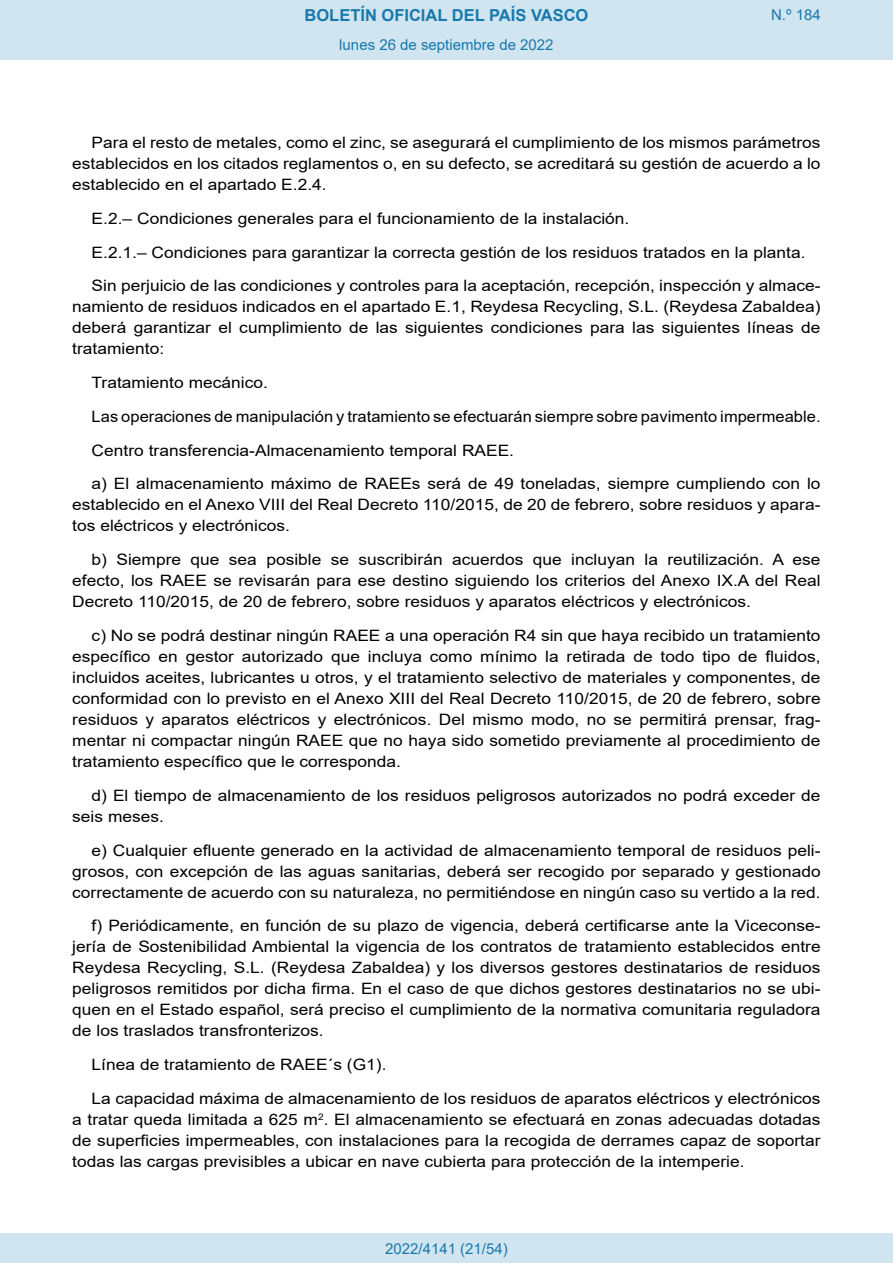
<style>
.page{position:relative;width:893px;height:1263px;background:#fff}
.page>*{position:absolute;margin:0;border:0;box-sizing:border-box;transform-origin:0 0}
.t1{font:700 16.5px "Arial";color:#1879ad}
.BOPVDetalle{font:15.6px/21px "Arial";color:#000;text-align:justify;scale:1.11 1}
.BOPVDetalle-2{font:15.6px "Arial";color:#000;scale:1.05 1}
.Paginacion_Centro{font:15px "Arial";color:#1879ad}
</style>
<div class="page">
<div style="left:0;top:0;width:893px;height:60px;background:#d0e5f0"></div>
<div style="left:0;top:1233px;width:893px;height:30px;background:#d0e5f0"></div>
<p class="t1" style="left:305px;top:3px;width:285px">BOLETÍN OFICIAL DEL PAÍS VASCO</p>
<p class="Paginacion_Centro" style="left:339px;top:35px;width:216px">lunes 26 de septiembre de 2022</p>
<p class="Paginacion_Centro" style="left:771px;top:5px;width:51px">N.º 184</p>
<p class="BOPVDetalle" style="left:72px;top:132px;width:676px;text-indent:19px">Para el resto de metales, como el zinc, se asegurará el cumplimiento de los mismos parámetros establecidos en los citados reglamentos o, en su defecto, se acreditará su gestión de acuerdo a lo establecido en el apartado E.2.4.</p>
<p class="BOPVDetalle" style="left:92px;top:208px;width:486px">E.2.– Condiciones generales para el funcionamiento de la instalación.</p>
<p class="BOPVDetalle" style="left:92px;top:242px;width:645px">E.2.1.– Condiciones para garantizar la correcta gestión de los residuos tratados en la planta.</p>
<p class="BOPVDetalle" style="left:72px;top:275px;width:676px;text-indent:19px">Sin perjuicio de las condiciones y controles para la aceptación, recepción, inspección y almace&shy;namiento de residuos indicados en el apartado E.1, Reydesa Recycling, S.L. (Reydesa Zabaldea) deberá garantizar el cumplimiento de las siguientes condiciones para las siguientes líneas de tratamiento:</p>
<p class="BOPVDetalle" style="left:92px;top:372px;width:160px">Tratamiento mecánico.</p>
<p class="BOPVDetalle-2" style="left:92px;top:406px;width:696px">Las operaciones de manipulación y tratamiento se efectuarán siempre sobre pavimento impermeable.</p>
<p class="BOPVDetalle" style="left:92px;top:440px;width:382px">Centro transferencia-Almacenamiento temporal RAEE.</p>
<p class="BOPVDetalle" style="left:72px;top:473px;width:676px;text-indent:19px">a) El almacenamiento máximo de RAEEs será de 49 toneladas, siempre cumpliendo con lo establecido en el Anexo VIII del Real Decreto 110/2015, de 20 de febrero, sobre residuos y apara&shy;tos eléctricos y electrónicos.</p>
<p class="BOPVDetalle" style="left:72px;top:549px;width:676px;text-indent:19px">b) Siempre que sea posible se suscribirán acuerdos que incluyan la reutilización. A ese efecto, los RAEE se revisarán para ese destino siguiendo los criterios del Anexo IX.A del Real Decreto 110/2015, de 20 de febrero, sobre residuos y aparatos eléctricos y electrónicos.</p>
<p class="BOPVDetalle" style="left:72px;top:625px;width:676px;text-indent:19px">c) No se podrá destinar ningún RAEE a una operación R4 sin que haya recibido un tratamiento específico en gestor autorizado que incluya como mínimo la retirada de todo tipo de fluidos, incluidos aceites, lubricantes u otros, y el tratamiento selectivo de materiales y componentes, de conformidad con lo previsto en el Anexo XIII del Real Decreto 110/2015, de 20 de febrero, sobre residuos y aparatos eléctricos y electrónicos. Del mismo modo, no se permitirá prensar, frag&shy;mentar ni compactar ningún RAEE que no haya sido sometido previamente al procedimiento de tratamiento específico que le corresponda.</p>
<p class="BOPVDetalle" style="left:72px;top:785px;width:676px;text-indent:19px">d) El tiempo de almacenamiento de los residuos peligrosos autorizados no podrá exceder de seis meses.</p>
<p class="BOPVDetalle" style="left:72px;top:839px;width:676px;text-indent:19px">e) Cualquier efluente generado en la actividad de almacenamiento temporal de residuos peli&shy;grosos, con excepción de las aguas sanitarias, deberá ser recogido por separado y gestionado correctamente de acuerdo con su naturaleza, no permitiéndose en ningún caso su vertido a la red.</p>
<p class="BOPVDetalle" style="left:72px;top:915px;width:676px;text-indent:19px">f) Periódicamente, en función de su plazo de vigencia, deberá certificarse ante la Viceconse&shy;jería de Sostenibilidad Ambiental la vigencia de los contratos de tratamiento establecidos entre Reydesa Recycling, S.L. (Reydesa Zabaldea) y los diversos gestores destinatarios de residuos peligrosos remitidos por dicha firma. En el caso de que dichos gestores destinatarios no se ubi&shy;quen en el Estado español, será preciso el cumplimiento de la normativa comunitaria reguladora de los traslados transfronterizos.</p>
<p class="BOPVDetalle" style="left:92px;top:1054px;width:267px">Línea de tratamiento de RAEE´s (G1).</p>
<p class="BOPVDetalle" style="left:72px;top:1088px;width:676px;text-indent:19px">La capacidad máxima de almacenamiento de los residuos de aparatos eléctricos y electrónicos a tratar queda limitada a 625 m<sup>2</sup>. El almacenamiento se efectuará en zonas adecuadas dotadas de superficies impermeables, con instalaciones para la recogida de derrames capaz de soportar todas las cargas previsibles a ubicar en nave cubierta para protección de la intemperie.</p>
<p class="Paginacion_Centro" style="left:385px;top:1238px;width:124px">2022/4141 (21/54)</p>
</div>
